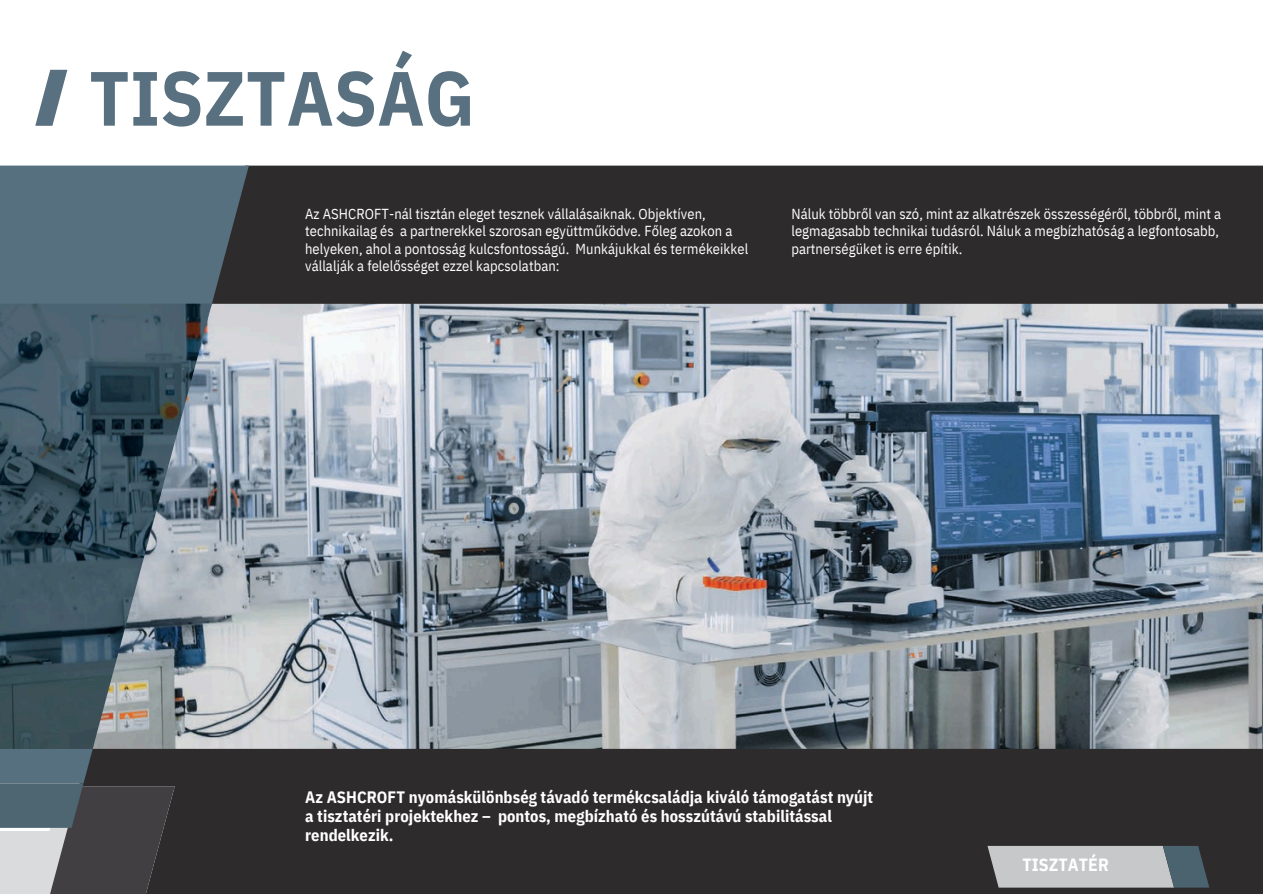
<style>
.page{position:relative;width:1263px;height:894px;background:#fff}
.page>*{position:absolute;margin:0;border:0;box-sizing:border-box;transform-origin:0 0}
.t1{font:700 76.65px "IBM Plex Sans Cond";letter-spacing:.005em;color:#58707f}
.t2{font:700 17.7px "IBM Plex Sans Cond";letter-spacing:.005em;color:#fff}
.t3{font:700 16.5px/19.2px "IBM Plex Sans Cond";letter-spacing:.005em;color:#fff}
.t4{font:14.55px/17.2px "IBM Plex Sans Cond";letter-spacing:.005em;color:#fff}
</style>
<div class="page">
<div style="left:175px;top:165px;width:1088px;height:728px;background:#2e2b2c"></div>
<div style="left:0;top:786px;width:79px;height:107px;background:#d9dbdc"></div>
<svg style="left:50px;top:827px;width:125px;height:66px;background:#494749"></svg>
<img style="left:249px;top:304px;width:1014px;height:444px">
<svg style="left:0;top:165px;width:249px;height:662px;background:#64727c"></svg>
<div style="left:0;top:783px;width:83px;height:44px;background:#4e6572"></div>
<img style="left:0;top:303px;width:212px;height:445px">
<svg style="left:987px;top:845px;width:222px;height:42px;background:#a8acb0"></svg>
<svg style="left:35px;top:70px;width:32px;height:56px"></svg>
<h2 class="t1" style="left:89px;top:47px;width:387px">TISZTASÁG</h2>
<p class="t4" style="left:305px;top:205px;width:445px">Az ASHCROFT-nál tisztán eleget tesznek vállalásaiknak. Objektíven, technikailag és a partnerekkel szorosan együttműködve. Főleg azokon a helyeken, ahol a pontosság kulcsfontosságú. Munkájukkal és termékeikkel vállalják a felelősséget ezzel kapcsolatban:</p>
<h3 class="t4" style="left:791px;top:205px;width:431px">Náluk többről van szó, mint az alkatrészek összességéről, többről, mint a legmagasabb technikai tudásról. Náluk a megbízhatóság a legfontosabb, partnerségüket is erre építik.</h3>
<p class="t3" style="left:305px;top:786px;width:570px">Az ASHCROFT nyomáskülönbség távadó termékcsaládja kiváló támogatást nyújt a tisztatéri projektekhez – pontos, megbízható és hosszútávú stabilitással rendelkezik.</p>
<p class="t2" style="left:1022px;top:852px;width:88px">TISZTATÉR</p>
</div>
